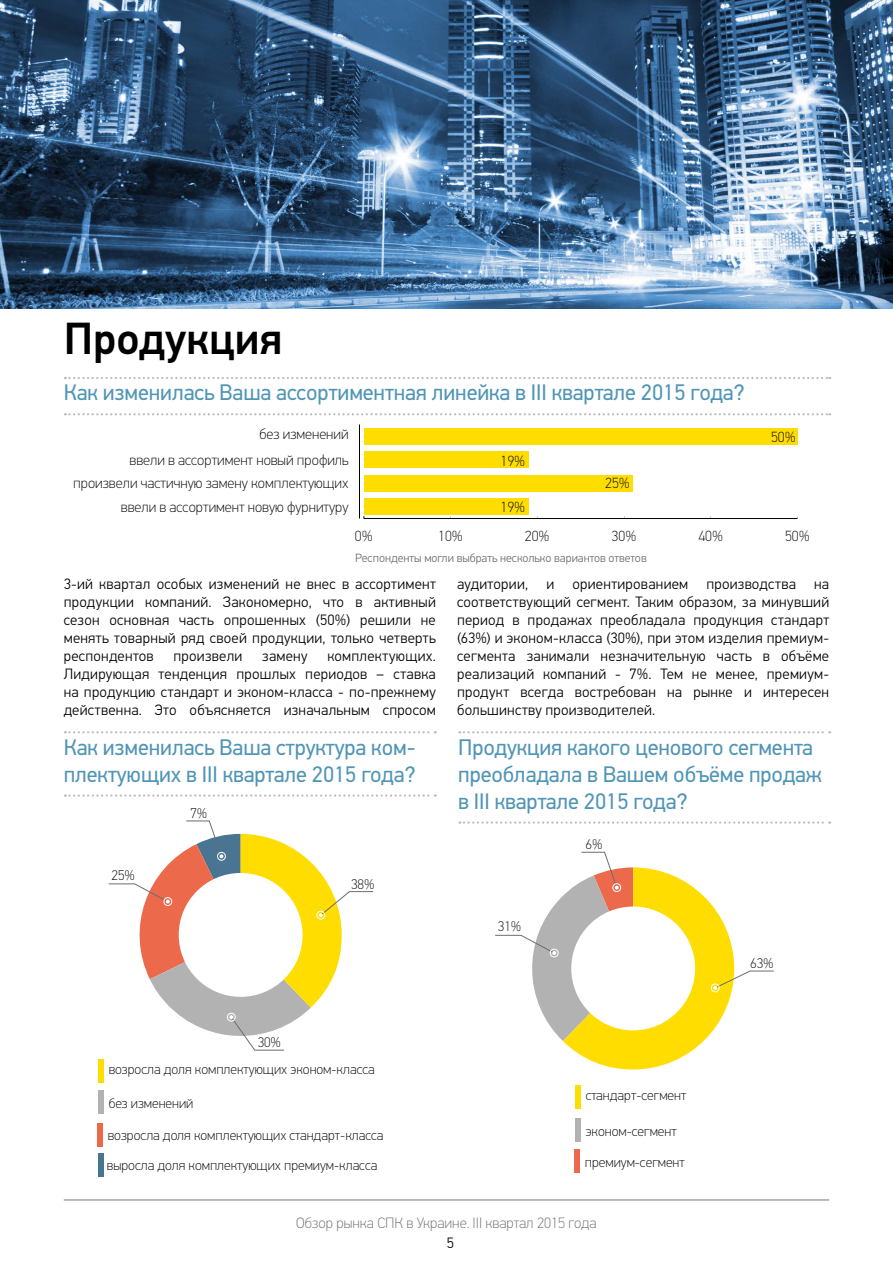
<style>
.page{position:relative;width:893px;height:1263px;background:#fff}
.page>*{position:absolute;margin:0;border:0;box-sizing:border-box;transform-origin:0 0}
.t1{font:500 45px "PF Din Text Pro";color:#000}
.t2{font:22.5px/27px "PF Din Text Pro";letter-spacing:-.005em;color:#5095b6}
.t3{font:300 15px/18px "PF Din Text Pro";letter-spacing:.015em;color:#000;text-align:justify}
.t4{font:100 15px "PF Din Text Pro";color:#6b6e6e}
.t5{font:100 14.7px/25.7px "PF Din Text Pro";color:#000;text-align:right}
.t6{font:100 13.95px/30.2px "PF Din Text Pro";color:#000}
.t7{font:300 12px "PF Din Text Pro";color:#6b6e6e}
</style>
<div class="page">
<hr style="left:364px;top:518px;width:433px;height:1px;background:#000">
<hr style="left:359px;top:425px;width:1px;height:93px;background:#000">
<div style="left:364px;top:428px;width:433px;height:17px;background:#fd0"></div>
<div style="left:364px;top:451px;width:165px;height:17px;background:#fd0"></div>
<div style="left:364px;top:475px;width:269px;height:17px;background:#fd0"></div>
<div style="left:364px;top:498px;width:165px;height:17px;background:#fd0"></div>
<img style="left:0;top:0;width:893px;height:308px">
<svg style="left:65px;top:377px;width:765px;height:2px"></svg>
<svg style="left:65px;top:413px;width:765px;height:2px"></svg>
<svg style="left:65px;top:731px;width:371px;height:2px"></svg>
<svg style="left:65px;top:794px;width:371px;height:3px"></svg>
<svg style="left:459px;top:731px;width:371px;height:2px"></svg>
<svg style="left:459px;top:821px;width:371px;height:3px"></svg>
<div style="left:98px;top:1059px;width:5px;height:23px;background:#fd0"></div>
<div style="left:98px;top:1091px;width:5px;height:23px;background:#b3b2b2"></div>
<div style="left:97px;top:1123px;width:6px;height:23px;background:#ed694b"></div>
<div style="left:98px;top:1153px;width:5px;height:23px;background:#497593"></div>
<svg style="left:108px;top:820px;width:265px;height:230px"></svg>
<div style="left:227px;top:1013px;width:8px;height:8px;border:1px solid #fff;border-radius:50%"></div>
<div style="left:575px;top:1086px;width:5px;height:23px;background:#fd0"></div>
<div style="left:575px;top:1119px;width:5px;height:23px;background:#b3b2b2"></div>
<div style="left:574px;top:1150px;width:6px;height:23px;background:#ed694b"></div>
<svg style="left:495px;top:852px;width:279px;height:217px"></svg>
<div style="left:613px;top:883px;width:8px;height:9px;border:1px solid #fff;border-radius:50%"></div>
<hr style="left:64px;top:1199px;width:765px;height:2px;background:#a1a5a7">
<h1 class="t1" style="left:64px;top:311px;width:220px">Продукция</h1>
<h2 class="t2" style="left:64px;top:379px;width:682px">Как изменилась Ваша ассортиментная линейка в III квартале 2015 года?</h2>
<p class="t5" style="left:130px;top:421px;width:221px">без изменений<br>ввели в ассортимент новый профиль</p>
<p class="t5" style="left:121px;top:494px;width:229px">ввели в ассортимент новую фурнитуру</p>
<p class="t5" style="left:73px;top:470px;width:277px">произвели частичную замену комплектующих</p>
<p class="t5" style="left:501px;top:448px;width:26px">19%</p>
<p class="t5" style="left:501px;top:494px;width:26px">19%</p>
<p class="t5" style="left:605px;top:470px;width:26px">25%</p>
<p class="t5" style="left:771px;top:424px;width:26px">50%</p>
<p class="t5" style="left:355px;top:524px;width:19px">0%</p>
<p class="t5" style="left:438px;top:524px;width:26px">10%</p>
<p class="t5" style="left:525px;top:524px;width:26px">20%</p>
<p class="t5" style="left:612px;top:524px;width:26px">30%</p>
<p class="t5" style="left:698px;top:524px;width:26px">40%</p>
<p class="t5" style="left:785px;top:524px;width:26px">50%</p>
<p class="t7" style="left:355px;top:551px;width:293px">Респонденты могли выбрать несколько вариантов ответов</p>
<p class="t3" style="left:64px;top:575px;width:374px">3-ий квартал особых изменений не внес в ассортимент продукции компаний. Закономерно, что в активный сезон основная часть опрошенных (50%) решили не менять товарный ряд своей продукции, только четверть респондентов</p>
<p class="t3" style="left:64px;top:647px;width:374px;text-indent:264px">комплектующих.<br>Лидирующая тенденция прошлых периодов – ставка на продукцию стандарт и эконом-класса - по-прежнему действенна. Это объясняется изначальным спросом</p>
<p class="t3" style="left:174px;top:647px;width:70px">произвели</p>
<p class="t3" style="left:262px;top:647px;width:47px">замену</p>
<p class="t3" style="left:457px;top:575px;width:374px">аудитории, и ориентированием производства на соответствующий сегмент. Таким образом, за минувший период в продажах преобладала продукция стандарт (63%) и эконом-класса (30%), при этом изделия премиум&shy;сегмента занимали незначительную часть в объёме реализаций компаний - 7%. Тем не менее, премиум&shy;продукт всегда востребован на рынке и интересен большинству производителей.</p>
<h2 class="t2" style="left:64px;top:734px;width:353px">Как изменилась Ваша структура ком&shy;плектующих в III квартале 2015 года?</h2>
<h2 class="t2" style="left:458px;top:734px;width:365px">Продукция какого ценового сегмента преобладала в Вашем объёме продаж в III квартале 2015 года?</h2>
<p class="t6" style="left:190px;top:798px;width:18px">7%</p>
<p class="t6" style="left:112px;top:860px;width:25px">25%</p>
<p class="t6" style="left:258px;top:1027px;width:25px">30%</p>
<p class="t6" style="left:351px;top:870px;width:25px">38%</p>
<p class="t6" style="left:109px;top:1054px;width:268px">возросла доля комплектующих эконом-класса</p>
<p class="t6" style="left:109px;top:1088px;width:86px">без изменений</p>
<p class="t6" style="left:107px;top:1120px;width:278px">возросла доля комплектующих стандарт-класса выросла доля комплектующих премиум-класса</p>
<p class="t6" style="left:498px;top:911px;width:25px">31%</p>
<p class="t6" style="left:586px;top:829px;width:18px">6%</p>
<p class="t6" style="left:586px;top:1081px;width:102px">стандарт-сегмент</p>
<p class="t6" style="left:586px;top:1116px;width:93px">эконом-сегмент</p>
<p class="t6" style="left:585px;top:1147px;width:101px">премиум-сегмент</p>
<p class="t4" style="left:296px;top:1214px;width:302px">Обзор рынка СПК в Украине. III квартал 2015 года</p>
<p class="t3" style="left:447px;top:1234px;width:9px">5</p>
<p class="t6" style="left:750px;top:949px;width:25px">63%</p>
</div>
